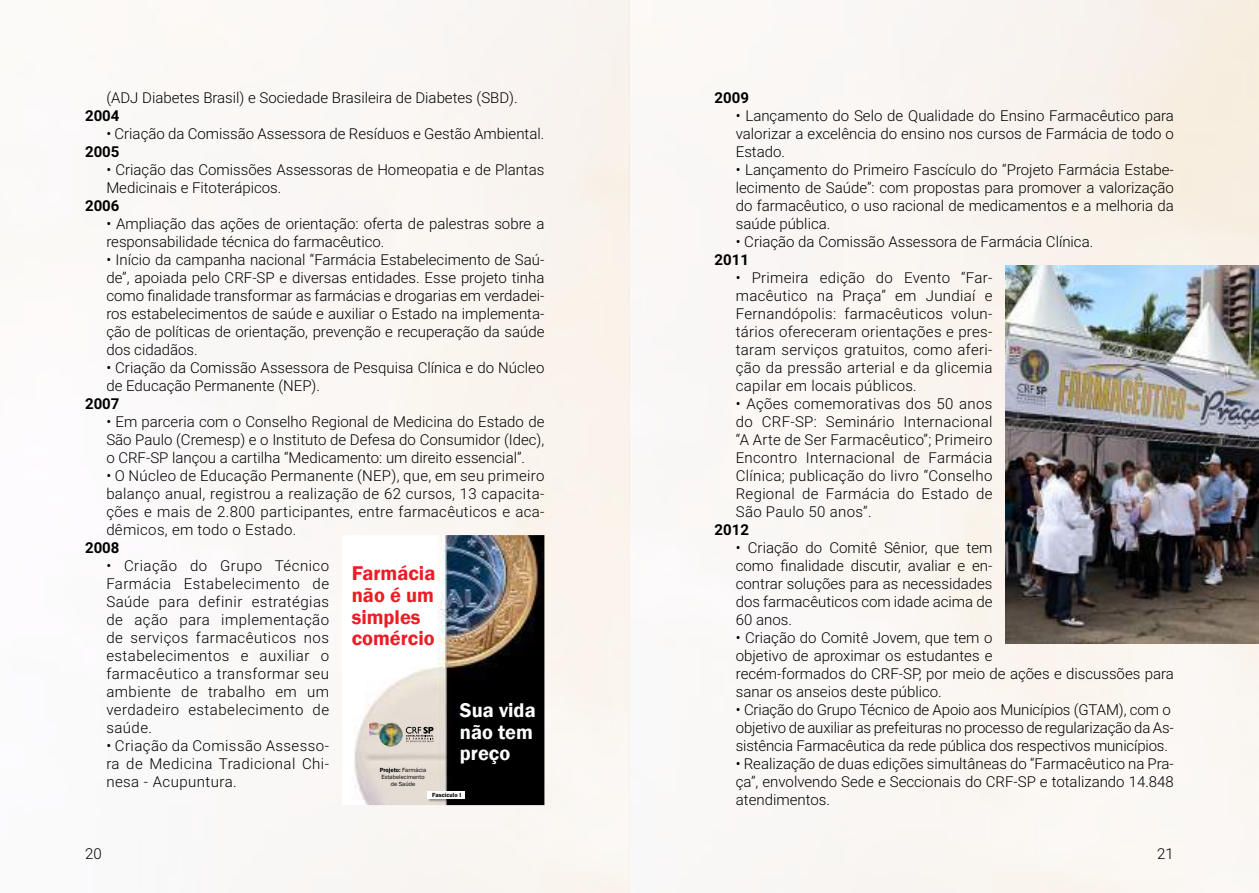
<style>
.page{position:relative;width:1259px;height:893px;background:#fff}
.page>*{position:absolute;margin:0;border:0;box-sizing:border-box;transform-origin:0 0}
.t1{font:600 20.4px/21.8px "Franklin Gothic";color:#ed1c24}
.t2{font:600 20.4px/21.8px "Franklin Gothic";color:#fff}
.t3{font:300 15px/18px "Roboto";color:#000;text-align:justify}
.t4{font:700 15px "Roboto";color:#000}
.t5{font:6.15px/7.4px "Franklin Gothic";color:#000;text-align:center}
.t6{font:600 6.15px "Franklin Gothic";color:#000}
.s1{font-weight:600}
</style>
<div class="page">
<div style="left:260px;top:0;width:999px;height:893px;background:#f9f6f3"></div>
<img style="left:342px;top:535px;width:202px;height:270px">
<img style="left:427px;top:790px;width:41px;height:12px">
<div style="left:427px;top:791px;width:38px;height:7px;background:#fff"></div>
<svg style="left:406px;top:727px;width:27px;height:15px"></svg>
<img style="left:369px;top:722px;width:34px;height:25px">
<img style="left:1005px;top:265px;width:254px;height:378px">
<p class="t3" style="left:106px;top:88px;width:413px">(ADJ Diabetes Brasil) e Sociedade Brasileira de Diabetes (SBD).</p>
<p class="t4" style="left:85px;top:105px;width:36px">2004</p>
<p class="t3" style="left:106px;top:124px;width:439px">• Criação da Comissão Assessora de Resíduos e Gestão Ambiental.</p>
<p class="t4" style="left:85px;top:141px;width:36px">2005</p>
<p class="t3" style="left:106px;top:160px;width:439px">• Criação das Comissões Assessoras de Homeopatia e de Plantas<br>Medicinais e Fitoterápicos.</p>
<p class="t4" style="left:85px;top:195px;width:36px">2006</p>
<p class="t3" style="left:106px;top:214px;width:439px">• Ampliação das ações de orientação: oferta de palestras sobre a responsabilidade técnica do farmacêutico.</p>
<p class="t3" style="left:106px;top:250px;width:439px">• Início da campanha nacional “Farmácia Estabelecimento de Saú&shy;de”, apoiada pelo CRF-SP e diversas entidades. Esse projeto tinha como finalidade transformar as farmácias e drogarias em verdadei&shy;ros estabelecimentos de saúde e auxiliar o Estado na implementa&shy;ção de políticas de orientação, prevenção e recuperação da saúde dos cidadãos.</p>
<p class="t3" style="left:106px;top:358px;width:439px">• Criação da Comissão Assessora de Pesquisa Clínica e do Núcleo de Educação Permanente (NEP).</p>
<p class="t4" style="left:85px;top:393px;width:36px">2007</p>
<p class="t3" style="left:106px;top:412px;width:439px">• Em parceria com o Conselho Regional de Medicina do Estado de São Paulo (Cremesp) e o Instituto de Defesa do Consumidor (Idec), o CRF-SP lançou a cartilha “Medicamento: um direito essencial”.</p>
<p class="t3" style="left:106px;top:466px;width:439px">• O Núcleo de Educação Permanente (NEP), que, em seu primeiro balanço anual, registrou a realização de 62 cursos, 13 capacita&shy;ções e mais de 2.800 participantes, entre farmacêuticos e aca&shy;dêmicos, em todo o Estado.</p>
<p class="t4" style="left:85px;top:537px;width:36px">2008</p>
<p class="t3" style="left:106px;top:556px;width:224px">• Criação do Grupo Técnico Farmácia Estabelecimento de Saúde para definir estratégias de ação para implementação de serviços farmacêuticos nos estabelecimentos e auxiliar o farmacêutico a transformar seu ambiente de trabalho em um verdadeiro estabelecimento de saúde.</p>
<p class="t3" style="left:106px;top:736px;width:224px">• Criação da Comissão Assesso&shy;ra de Medicina Tradicional Chi&shy;nesa - Acupuntura.</p>
<h1 class="t1" style="left:352px;top:563px;width:85px">Farmácia não é um simples comércio</h1>
<h1 class="t2" style="left:460px;top:699px;width:77px">Sua vida não tem preço</h1>
<p class="t5" style="left:380px;top:766px;width:48px"><span class="s1">Projeto:</span> Farmácia<br>Estabelecimento de Saúde</p>
<p class="t6" style="left:432px;top:791px;width:30px">Fascículo I</p>
<p class="t4" style="left:714px;top:87px;width:36px">2009</p>
<p class="t3" style="left:736px;top:106px;width:439px">• Lançamento do Selo de Qualidade do Ensino Farmacêutico para valorizar a excelência do ensino nos cursos de Farmácia de todo o Estado.</p>
<p class="t3" style="left:736px;top:160px;width:439px">• Lançamento do Primeiro Fascículo do “Projeto Farmácia Estabe&shy;lecimento de Saúde”: com propostas para promover a valorização do farmacêutico, o uso racional de medicamentos e a melhoria da saúde pública.</p>
<p class="t3" style="left:736px;top:232px;width:359px">• Criação da Comissão Assessora de Farmácia Clínica.</p>
<p class="t4" style="left:714px;top:249px;width:36px">2011</p>
<p class="t3" style="left:736px;top:268px;width:258px">• Primeira edição do Evento “Far&shy;macêutico na Praça” em Jundiaí e Fernandópolis: farmacêuticos volun&shy;tários ofereceram orientações e pres&shy;taram serviços gratuitos, como aferi&shy;ção da pressão arterial e da glicemia capilar em locais públicos.</p>
<p class="t3" style="left:736px;top:394px;width:258px">• Ações comemorativas dos 50 anos do CRF-SP: Seminário Internacional “A Arte de Ser Farmacêutico”; Primeiro Encontro Internacional de Farmácia Clínica; publicação do livro “Conselho Regional de Farmácia do Estado de São Paulo 50 anos”.</p>
<p class="t4" style="left:714px;top:519px;width:36px">2012</p>
<p class="t3" style="left:736px;top:538px;width:258px">• Criação do Comitê Sênior, que tem como finalidade discutir, avaliar e en&shy;contrar soluções para as necessidades dos farmacêuticos com idade acima de 60 anos.</p>
<p class="t3" style="left:736px;top:628px;width:439px;text-align:left">• Criação do Comitê Jovem, que tem o<br>objetivo de aproximar os estudantes e<br>recém-formados do CRF-SP, por meio de ações e discussões para sanar os anseios deste público.</p>
<p class="t3" style="left:736px;top:700px;width:439px;text-align:left">• Criação do Grupo Técnico de Apoio aos Municípios (GTAM), com o objetivo de auxiliar as prefeituras no processo de regularização da As&shy;sistência Farmacêutica da rede pública dos respectivos municípios.</p>
<p class="t3" style="left:736px;top:754px;width:439px">• Realização de duas edições simultâneas do “Farmacêutico na Pra&shy;ça”, envolvendo Sede e Seccionais do CRF-SP e totalizando 14.848 atendimentos.</p>
<p class="t3" style="left:85px;top:844px;width:18px">20</p>
<p class="t3" style="left:1157px;top:844px;width:18px">21</p>
</div>
